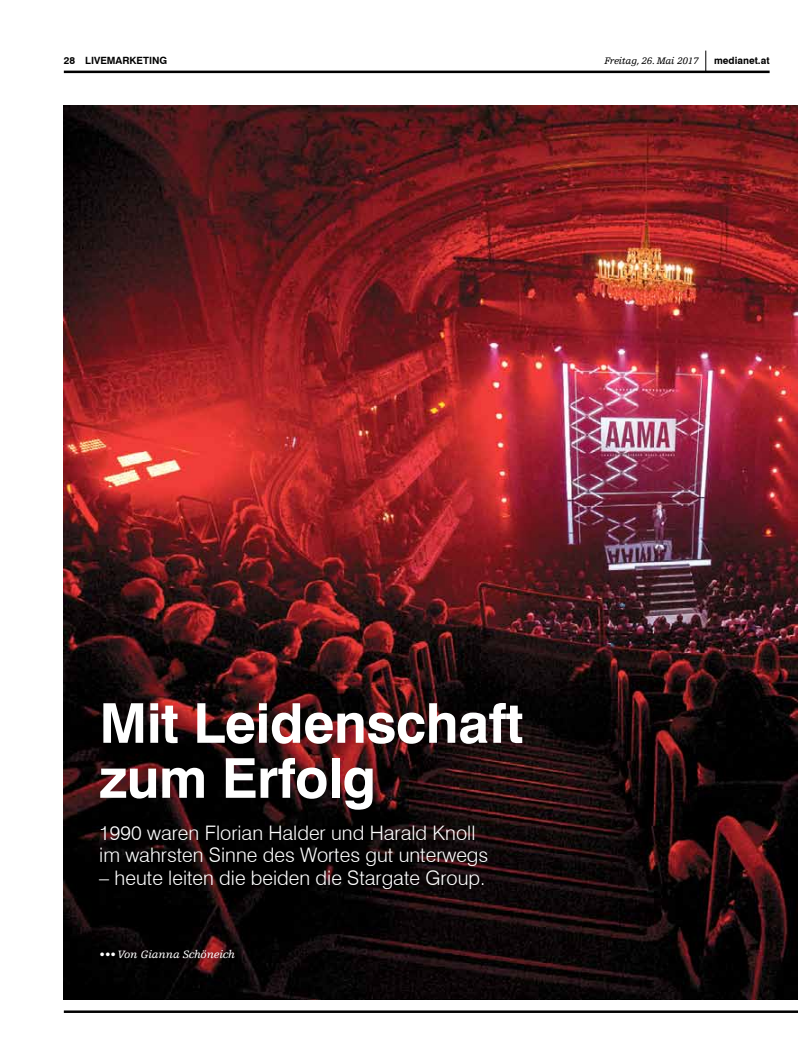
<style>
.page{position:relative;width:798px;height:1063px;background:#fff}
.page>*{position:absolute;margin:0;border:0;box-sizing:border-box;transform-origin:0 0}
.t1{font:700 55px/55px "Swiss 721 BT";letter-spacing:-.01em;color:#fff}
.t2{font:300 20px/22.5px "Swiss 721 BT";color:#fff}
.t3{font:italic 11.25px "Egyptienne FLT Std";letter-spacing:-.02em;color:#fff}
.t4{font:700 10px "Swiss 721 BT";color:#000}
.t5{font:italic 10px "Egyptienne FLT Std";letter-spacing:-.02em;color:#000}
</style>
<div class="page">
<svg style="left:705px;top:51px;width:1px;height:20px"></svg>
<hr style="left:64px;top:71px;width:705px;height:2px;background:#000">
<hr style="left:64px;top:1010px;width:733px;height:3px;background:#000">
<img style="left:64px;top:106px;width:733px;height:893px">
<p class="t4" style="left:64px;top:55px;width:105px">28 livemarketing</p>
<p class="t5" style="left:604px;top:56px;width:96px">Freitag, 26. Mai 2017</p>
<p class="t4" style="left:713px;top:55px;width:57px">medianet.at</p>
<h1 class="t1" style="left:99px;top:695px;width:425px">Mit Leidenschaft zum Erfolg</h1>
<p class="t2" style="left:99px;top:821px;width:390px">1990 waren Florian Halder und Harald Knoll im wahrsten Sinne des Wortes gut unterwegs</p>
<p class="t2" style="left:99px;top:866px;width:387px">– heute leiten die beiden die Stargate Group.</p>
<p class="t3" style="left:99px;top:948px;width:137px">••• Von Gianna Schöneich</p>
</div>
